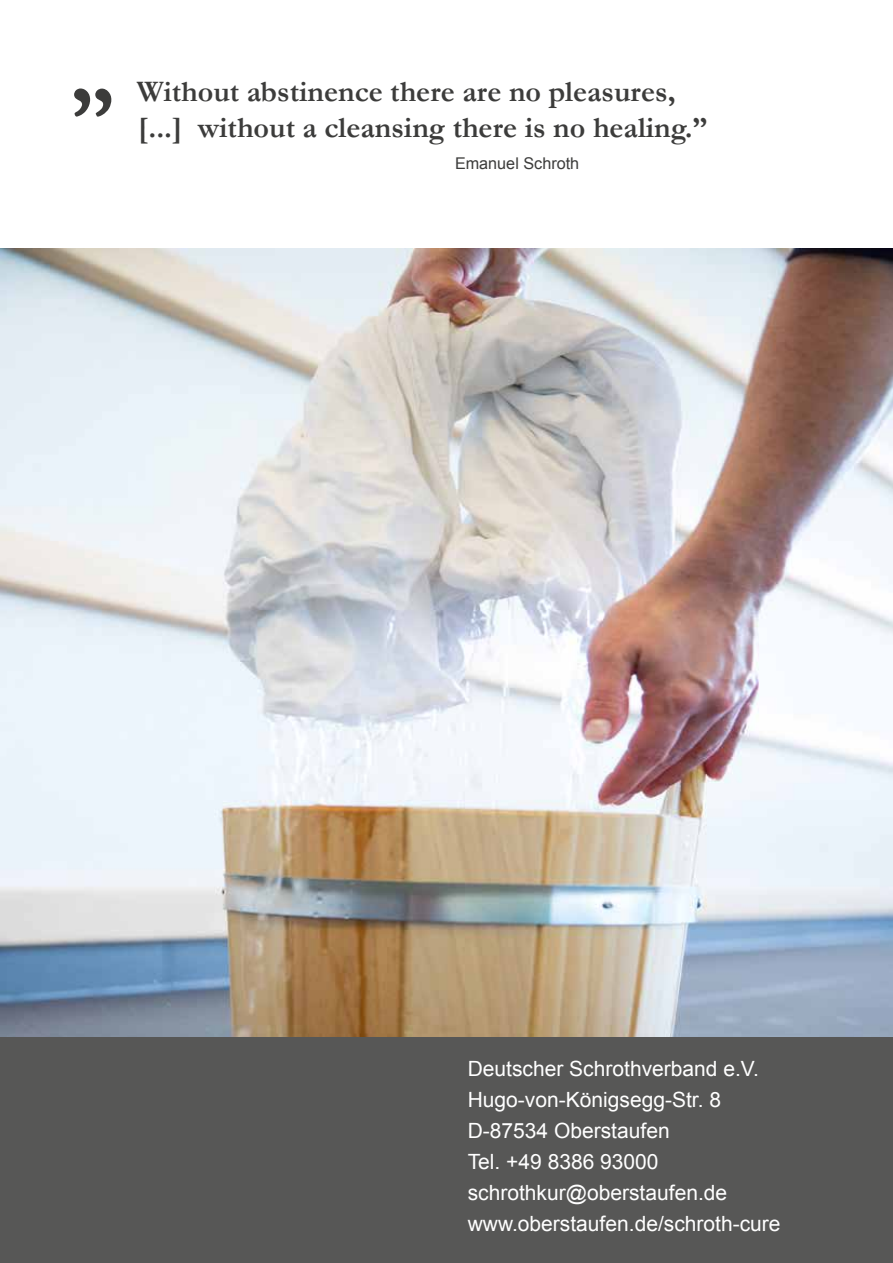
<style>
.page{position:relative;width:893px;height:1263px;background:#fff}
.page>*{position:absolute;margin:0;border:0;box-sizing:border-box;transform-origin:0 0}
.t1{font:700 90px "Garamond";color:#3c3c3b}
.t2{font:700 30px/36px "Garamond";color:#3c3c3b}
.t3{font:21px/31px "Arial";color:#fff}
.t4{font:16.2px "Arial";color:#3c3c3b}
</style>
<div class="page">
<img style="left:0;top:249px;width:893px;height:788px">
<div style="left:0;top:1037px;width:893px;height:226px;background:#575756"></div>
<h1 class="t1" style="left:70px;top:11px;width:46px">„</h1>
<h2 class="t2" style="left:137px;top:73px;width:572px">Without abstinence there are no pleasures, [...] without a cleansing there is no healing.”</h2>
<p class="t4" style="left:455px;top:152px;width:126px">Emanuel Schroth</p>
<p class="t3" style="left:468px;top:1053px;width:314px">Deutscher Schrothverband e.V.<br>Hugo-von-Königsegg-Str. 8<br>D-87534 Oberstaufen<br>Tel. +49 8386 93000 schrothkur@oberstaufen.de www.oberstaufen.de/schroth-cure</p>
</div>
